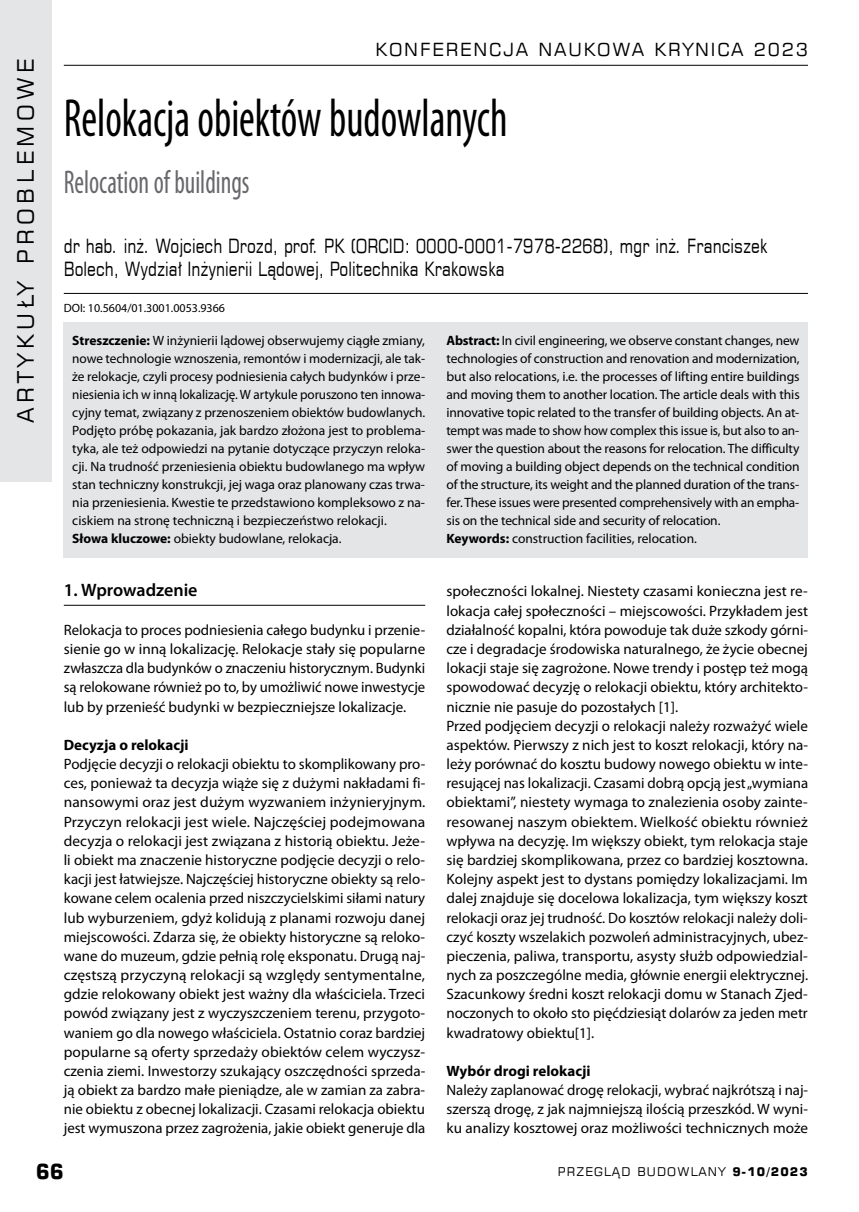
<style>
.page{position:relative;width:859px;height:1212px;background:#fff}
.page>*{position:absolute;margin:0;border:0;box-sizing:border-box;transform-origin:0 0}
.t1{font:condensed 54px "Myriad Pro";color:#000;scale:.8 1}
.t2{font:condensed 33px "Myriad Pro";color:#68676c;scale:.8 1}
.t3{font:22.5px "Square 721 EU";letter-spacing:.195em;color:#000}
.t4{font:700 21px "Square 721 EU";color:#000;scale:.95 1}
.t5{font:19.5px/23.5px "Square 721 EU";color:#000;scale:.8 1}
.t6{font:18px "Square 721 EU";letter-spacing:.1em;color:#000}
.t7{font:600 18px "Myriad Pro";color:#000}
.t8{font:15px/19.2px "Myriad Pro";color:#000;text-align:justify}
.t9{font:700 15px "Myriad Pro";color:#000}
.t10{font:13.5px/18px "Myriad Pro";letter-spacing:-.005em;color:#000}
.t11{font:12px "Myriad Pro";color:#000}
.t12{font:12px "Square 721 EU";letter-spacing:.1em;color:#000}
.s1{font-weight:700}
</style>
<div class="page">
<div style="left:0;top:0;width:51px;height:481px;background:#e3e5e6"></div>
<hr style="left:64px;top:65px;width:744px;height:1px;background:#000">
<hr style="left:64px;top:605px;width:361px;height:1px;background:#000">
<hr style="left:64px;top:293px;width:744px;height:1px;background:#000">
<div style="left:64px;top:322px;width:744px;height:236px;background:#e3e5e6"></div>
<h3 class="t3" style="left:11px;top:423px;width:364px;rotate:-90deg">ARTYKUŁY PROBLEMOWE</h3>
<p class="t6" style="left:376px;top:38px;width:434px">Konferencja Naukowa Krynica 2023</p>
<h1 class="t1" style="left:64px;top:86px;width:556px">Relokacja obiektów budowlanych</h1>
<h2 class="t2" style="left:64px;top:162px;width:234px">Relocation of buildings</h2>
<h3 class="t5" style="left:64px;top:234px;width:881px">dr hab. inż. Wojciech Drozd, prof. PK (ORCID : 0000-0001-7978-2268), mgr inż. Franciszek<br>Bolech, Wydział I nżynierii Lądowej, Politechnika Krakowska</h3>
<p class="t11" style="left:64px;top:301px;width:163px">DOI: 10.5604/01.3001.0053.9366</p>
<p class="t10" style="left:72px;top:331px;width:355px"><span class="s1">Streszczenie:</span> W inżynierii lądowej obserwujemy ciągłe zmiany, nowe technologie wznoszenia, remontów i modernizacji, ale tak&shy;że relokacje, czyli procesy podniesienia całych budynków i prze&shy;niesienia ich w inną lokalizację. W artykule poruszono ten innowa&shy;cyjny temat, związany z przenoszeniem obiektów budowlanych.<br>Podjęto próbę pokazania, jak bardzo złożona jest to problema&shy;tyka, ale też odpowiedzi na pytanie dotyczące przyczyn reloka&shy;cji. Na trudność przeniesienia obiektu budowlanego ma wpływ stan techniczny konstrukcji, jej waga oraz planowany czas trwa&shy;nia przeniesienia. Kwestie te przedstawiono kompleksowo z na&shy;ciskiem na stronę techniczną i bezpieczeństwo relokacji.<br><span class="s1">Słowa kluczowe:</span> obiekty budowlane, relokacja.</p>
<p class="t10" style="left:446px;top:331px;width:355px"><span class="s1">Abstract:</span> In civil engineering, we observe constant changes, new technologies of construction and renovation and modernization, but also relocations, i.e. the processes of lifting entire buildings and moving them to another location. The article deals with this innovative topic related to the transfer of building objects. An at&shy;tempt was made to show how complex this issue is, but also to an&shy;swer the question about the reasons for relocation. The difficulty of moving a building object depends on the technical condition of the structure, its weight and the planned duration of the trans&shy;fer. These issues were presented comprehensively with an empha&shy;sis on the technical side and security of relocation.<br><span class="s1">Keywords:</span> construction facilities, relocation.</p>
<p class="t7" style="left:64px;top:579px;width:135px">1. Wprowadzenie</p>
<p class="t8" style="left:64px;top:620px;width:363px">Relokacja to proces podniesienia całego budynku i przenie&shy;sienie go w inną lokalizację. Relokacje stały się popularne zwłaszcza dla budynków o znaczeniu historycznym. Budynki są relokowane również po to, by umożliwić nowe inwestycje lub by przenieść budynki w bezpieczniejsze lokalizacje.</p>
<p class="t9" style="left:64px;top:735px;width:126px">Decyzja o relokacji</p>
<p class="t8" style="left:64px;top:754px;width:363px">Podjęcie decyzji o relokacji obiektu to skomplikowany pro&shy;ces, ponieważ ta decyzja wiąże się z dużymi nakładami fi&shy;nansowymi oraz jest dużym wyzwaniem inżynieryjnym.<br>Przyczyn relokacji jest wiele. Najczęściej podejmowana decyzja o relokacji jest związana z historią obiektu. Jeże&shy;li obiekt ma znaczenie historyczne podjęcie decyzji o relo&shy;kacji jest łatwiejsze. Najczęściej historyczne obiekty są relo&shy;kowane celem ocalenia przed niszczycielskimi siłami natury lub wyburzeniem, gdyż kolidują z planami rozwoju danej miejscowości. Zdarza się, że obiekty historyczne są reloko&shy;wane do muzeum, gdzie pełnią rolę eksponatu. Drugą naj&shy;częstszą przyczyną relokacji są względy sentymentalne, gdzie relokowany obiekt jest ważny dla właściciela. Trzeci powód związany jest z wyczyszczeniem terenu, przygoto&shy;waniem go dla nowego właściciela. Ostatnio coraz bardziej popularne są oferty sprzedaży obiektów celem wyczysz&shy;czenia ziemi. Inwestorzy szukający oszczędności sprzeda&shy;ją obiekt za bardzo małe pieniądze, ale w zamian za zabra&shy;nie obiektu z obecnej lokalizacji. Czasami relokacja obiektu jest wymuszona przez zagrożenia, jakie obiekt generuje dla</p>
<p class="t8" style="left:446px;top:582px;width:363px;text-align:left">społeczności lokalnej. Niestety czasami konieczna jest re&shy;lokacja całej społeczności – miejscowości. Przykładem jest działalność kopalni, która powoduje tak duże szkody górni&shy;cze i degradacje środowiska naturalnego, że życie obecnej lokacji staje się zagrożone. Nowe trendy i postęp też mogą spowodować decyzję o relokacji obiektu, który architekto&shy;nicznie nie pasuje do pozostałych [1].<br>Przed podjęciem decyzji o relokacji należy rozważyć wiele aspektów. Pierwszy z nich jest to koszt relokacji, który na&shy;leży porównać do kosztu budowy nowego obiektu w inte&shy;resującej nas lokalizacji. Czasami dobrą opcją jest „wymiana obiektami”, niestety wymaga to znalezienia osoby zainte&shy;resowanej naszym obiektem. Wielkość obiektu również wpływa na decyzję. Im większy obiekt, tym relokacja staje się bardziej skomplikowana, przez co bardziej kosztowna.<br>Kolejny aspekt jest to dystans pomiędzy lokalizacjami. Im dalej znajduje się docelowa lokalizacja, tym większy koszt relokacji oraz jej trudność. Do kosztów relokacji należy doli&shy;czyć koszty wszelakich pozwoleń administracyjnych, ubez&shy;pieczenia, paliwa, transportu, asysty służb odpowiedzial&shy;nych za poszczególne media, głównie energii elektrycznej.<br>Szacunkowy średni koszt relokacji domu w Stanach Zjed&shy;noczonych to około sto pięćdziesiąt dolarów za jeden metr kwadratowy obiektu[1].</p>
<p class="t9" style="left:446px;top:1061px;width:146px">Wybór drogi relokacji</p>
<p class="t8" style="left:446px;top:1080px;width:363px">Należy zaplanować drogę relokacji, wybrać najkrótszą i naj&shy;szerszą drogę, z jak najmniejszą ilością przeszkód. W wyni&shy;ku analizy kosztowej oraz możliwości technicznych może</p>
<h3 class="t4" style="left:36px;top:1158px;width:31px">66</h3>
<p class="t12" style="left:558px;top:1164px;width:252px">PRzeglĄd budowlany <span class="s1">9-10/2023</span></p>
</div>
